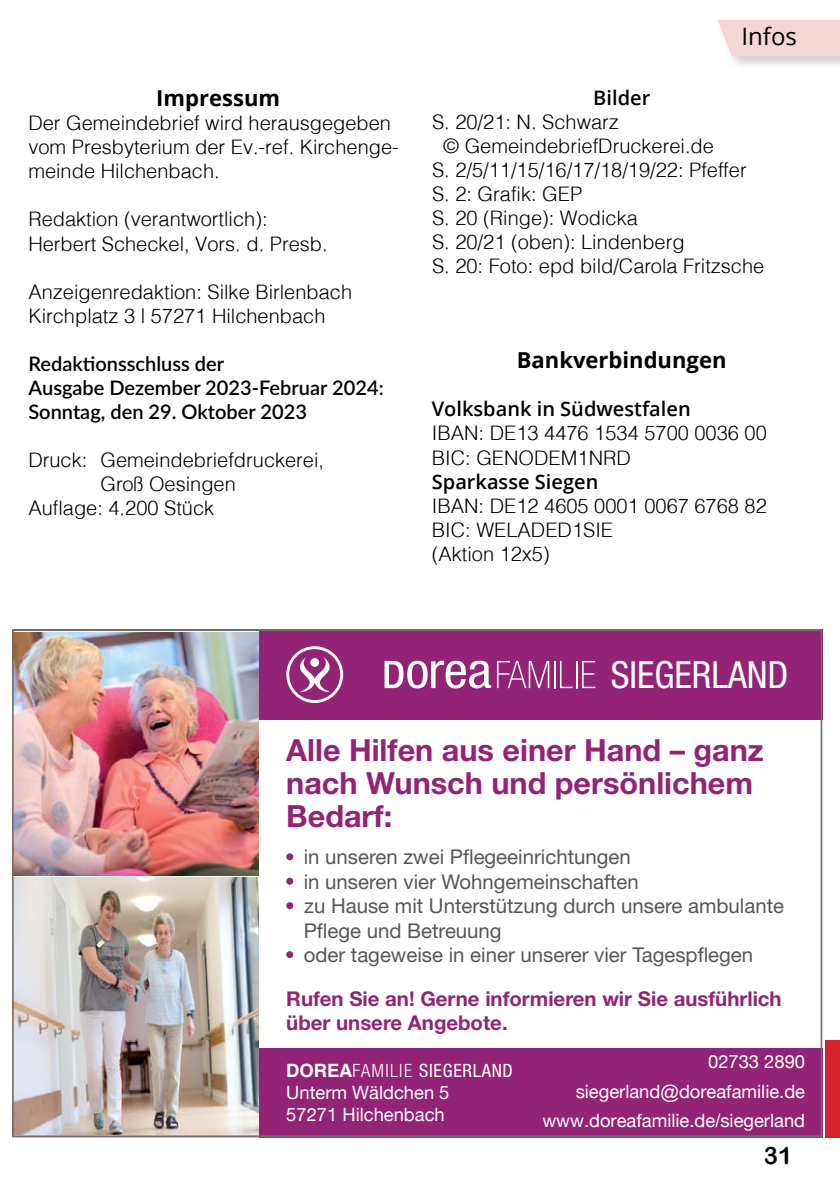
<style>
.page{position:relative;width:840px;height:1191px;background:#fff}
.page>*{position:absolute;margin:0;border:0;box-sizing:border-box;transform-origin:0 0}
.t1{font:condensed 37.4px "Helvetica Neue";color:#fff}
.t2{font:700 30.6px/32.6px "Helvetica Neue";color:#932375}
.t3{font:24px "Open Sans";color:#000}
.t4{font:24px "Arial Rounded MT Bold";color:#000}
.t5{font:700 22px "Open Sans";color:#000}
.t6{font:20.4px/24.4px "Helvetica Neue";color:#565659}
.t7{font:700 20.4px/24.4px "Helvetica Neue";color:#932375}
.t8{font:300 20px/24px "Helv";color:#000}
.t9{font:600 20px/24px "Lato";color:#000}
.t10{font:600 20px "Open Sans";color:#000}
.t11{font:18.4px/22px "Helvetica Neue";color:#fff}
.s1{font-family:"Arial"}
.s2{font-family:"Helvetica";font-weight:700}
.s3{font-weight:300;font-stretch:condensed}
.s4{font-stretch:condensed}
</style>
<div class="page">
<div style="left:824px;top:1040px;width:15px;height:98px;background:#d2232a"></div>
<div style="left:714px;top:16px;width:125px;height:55px;background:#000;opacity:.2"></div>
<div style="left:717px;top:20px;width:122px;height:36px;background:#f5d5d5"></div>
<img style="left:15px;top:632px;width:243px;height:502px">
<div style="left:259px;top:629px;width:562px;height:90px;background:#932375"></div>
<div style="left:259px;top:1048px;width:562px;height:90px;background:#932375"></div>
<svg style="left:286px;top:646px;width:57px;height:57px"></svg>
<svg style="left:384px;top:660px;width:165px;height:28px"></svg>
<hr style="left:553px;top:661px;width:2px;height:27px;background:#fff">
<svg style="left:560px;top:661px;width:12px;height:27px"></svg>
<hr style="left:575px;top:661px;width:2px;height:27px;background:#fff">
<svg style="left:582px;top:661px;width:13px;height:27px"></svg>
<div style="left:286px;top:853px;width:7px;height:7px;background:#932375;border-radius:50%"></div>
<div style="left:286px;top:877px;width:7px;height:7px;background:#932375;border-radius:50%"></div>
<div style="left:286px;top:902px;width:7px;height:7px;background:#932375;border-radius:50%"></div>
<div style="left:286px;top:951px;width:7px;height:7px;background:#932375;border-radius:50%"></div>
<p class="t5" style="left:156px;top:83px;width:125px">Impressum</p>
<p class="t8" style="left:28px;top:111px;width:372px">Der Gemeindebrief wird herausgegeben vom Presbyterium der Ev.-ref. Kirchenge&shy;meinde Hilchenbach.</p>
<p class="t8" style="left:28px;top:207px;width:300px">Redaktion (verantwortlich):<br>Herbert Scheckel, Vors. d. Presb.</p>
<p class="t8" style="left:28px;top:279px;width:325px">Anzeigenredaktion: Silke Birlenbach<br>Kirchplatz 3 | 57271 Hilchenbach</p>
<p class="t9" style="left:28px;top:350px;width:356px">Redaktionsschluss der<br>Ausgabe Dezember 2023-Februar 2024:<br>Sonntag, den 29. Oktober 2023</p>
<p class="t8" style="left:28px;top:447px;width:297px">Druck: Gemeindebriefdruckerei,</p>
<p class="t8" style="left:100px;top:471px;width:137px">Groß Oesingen</p>
<p class="t8" style="left:28px;top:495px;width:187px">Auflage: 4.200 Stück</p>
<p class="t3" style="left:741px;top:20px;width:57px">Infos</p>
<p class="t10" style="left:593px;top:84px;width:58px">Bilder</p>
<p class="t8" style="left:432px;top:109px;width:188px">S. 20/21: N. Schwarz</p>
<p class="t8" style="left:443px;top:133px;width:272px">© GemeindebriefDruckerei.de</p>
<p class="t8" style="left:432px;top:157px;width:316px">S. 2/5/11/15/16/17/18/19/22: Pfeffer</p>
<p class="t8" style="left:432px;top:181px;width:152px">S. 2: Grafik: GEP</p>
<p class="t8" style="left:432px;top:205px;width:207px">S. 20 (Ringe): Wodicka</p>
<p class="t8" style="left:432px;top:229px;width:254px">S. 20/21 (oben): Lindenberg</p>
<p class="t8" style="left:432px;top:253px;width:333px">S. 20: Foto: epd bild/Carola Fritzsche</p>
<p class="t5" style="left:516px;top:345px;width:211px">Bankverbindungen</p>
<p class="t10" style="left:431px;top:395px;width:260px">Volksbank in Südwestfalen</p>
<p class="t8" style="left:431px;top:421px;width:336px">IBAN: DE13 4476 1534 5700 0036 00<br>BIC: GENODEM1NRD</p>
<p class="t10" style="left:431px;top:467px;width:168px">Sparkasse Siegen</p>
<p class="t8" style="left:431px;top:493px;width:336px">IBAN: DE12 4605 0001 0067 6768 82<br>BIC: WELADED1SIE<br>(Aktion 12x5)</p>
<h1 class="t1" style="left:610px;top:653px;width:179px">SIEGERLAND</h1>
<h2 class="t2" style="left:286px;top:733px;width:479px">Alle Hilfen aus einer Hand – ganz nach Wunsch und persönlichem<br>Bedarf:</h2>
<p class="t6" style="left:303px;top:844px;width:481px">in unseren zwei Pflegeeinrichtungen<br>in unseren vier Wohngemeinschaften<br>zu <span class="s1">H</span>ause mit Unterstützung durch unsere ambulante Pflege und Betreuung<br>oder tageweise in einer unserer vier Tagespflegen</p>
<p class="t7" style="left:286px;top:985px;width:496px">Rufen Sie an! Gerne informieren wir Sie ausführlich über unsere Angebote.</p>
<p class="t11" style="left:286px;top:1060px;width:228px"><span class="s2">DOREA</span><span class="s3">FAMILIE</span> <span class="s4">SIEGERLAND<br></span>Unterm Wäldchen 5<br>57271 Hilchenbach</p>
<p class="t11" style="left:542px;top:1048px;width:264px;line-height:29.4px;text-align:right">02733 2890 siegerland<span class="s1">@</span>doreafamilie.de www.doreafamilie.de<span class="s1">/</span>siegerland</p>
<p class="t4" style="left:763px;top:1141px;width:30px">31</p>
</div>
